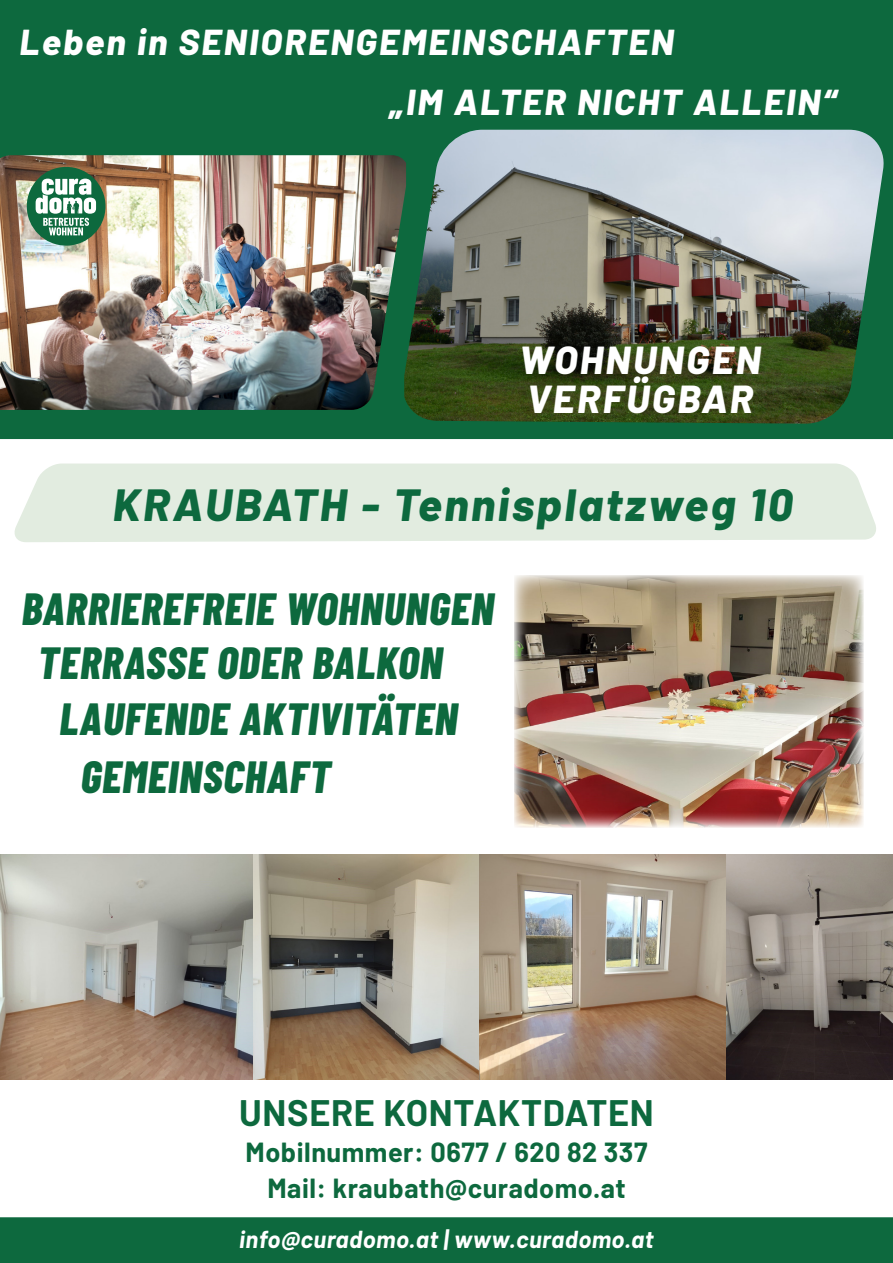
<style>
.page{position:relative;width:893px;height:1263px;background:#fff}
.page>*{position:absolute;margin:0;border:0;box-sizing:border-box;transform-origin:0 0}
.t1{font:italic 800 45px "Barlow Condensed";letter-spacing:.02em;color:#0d693e}
.t2{font:italic 800 45px "Barlow";letter-spacing:.06em;color:#0d693e}
.t3{font:italic 800 39px "Barlow";letter-spacing:.06em;color:#fff}
.t4{font:italic 800 36px "Barlow";letter-spacing:.06em;color:#fff}
.t5{font:700 36px "Barlow";letter-spacing:.02em;color:#0d693e}
.t6{font:700 27px "Barlow";letter-spacing:.02em;color:#0d693e}
.t7{font:italic 700 24px "Barlow";letter-spacing:.02em;color:#fff}
</style>
<div class="page">
<div style="left:0;top:0;width:893px;height:439px;background:#0d693e"></div>
<img style="left:0;top:155px;width:404px;height:255px">
<img style="left:404px;top:130px;width:481px;height:294px">
<img style="left:725px;top:855px;width:168px;height:224px">
<img style="left:0;top:855px;width:725px;height:224px">
<div style="left:0;top:1217px;width:893px;height:46px;background:#0d693e"></div>
<div style="left:14px;top:463px;width:862px;height:79px;background:#e2ece0"></div>
<img style="left:514px;top:575px;width:349px;height:253px">
<div style="left:27px;top:167px;width:79px;height:79px;background:#0d693e;border-radius:50%"></div>
<svg style="left:36px;top:179px;width:60px;height:56px"></svg>
<p class="t4" style="left:19px;top:15px;width:656px">Leben in SENIORENGEMEINSCHAFTEN</p>
<p class="t4" style="left:389px;top:75px;width:449px">„IM ALTER NICHT ALLEIN“</p>
<p class="t3" style="left:519px;top:331px;width:243px">WOHNUNGEN</p>
<p class="t3" style="left:527px;top:370px;width:228px">VERFÜGBAR</p>
<p class="t2" style="left:113px;top:471px;width:681px">KRAUBATH - Tennisplatzweg 10</p>
<p class="t1" style="left:22px;top:577px;width:473px">BARRIEREFREIE WOHNUNGEN</p>
<p class="t1" style="left:38px;top:630px;width:406px">TERRASSE ODER BALKON</p>
<p class="t1" style="left:60px;top:687px;width:400px">LAUFENDE AKTIVITÄTEN</p>
<p class="t1" style="left:81px;top:745px;width:251px">GEMEINSCHAFT</p>
<p class="t5" style="left:239px;top:1086px;width:416px">UNSERE KONTAKTDATEN</p>
<p class="t6" style="left:246px;top:1132px;width:403px">Mobilnummer: 0677 / 620 82 337</p>
<p class="t6" style="left:267px;top:1168px;width:360px">Mail: kraubath@curadomo.at</p>
<p class="t7" style="left:239px;top:1222px;width:416px">info@curadomo.at | www.curadomo.at</p>
</div>
